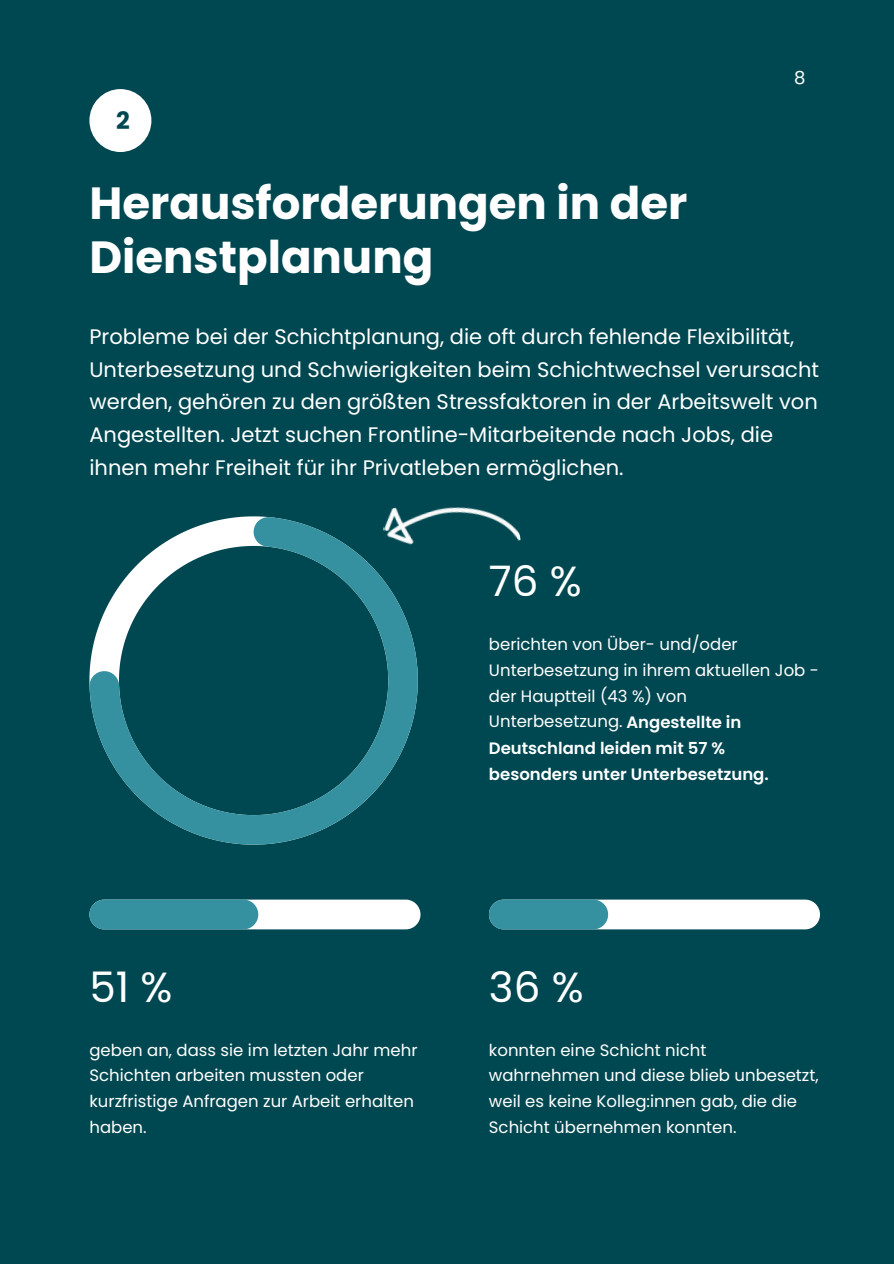
<style>
.page{position:relative;width:894px;height:1264px;background:#fff}
.page>*{position:absolute;margin:0;border:0;box-sizing:border-box;transform-origin:0 0}
.t1{font:700 45px/54px "Poppins";color:#fff}
.t2{font:42px "Poppins";color:#fff}
.t3{font:700 24px "Poppins";color:#004851}
.t4{font:21px/32.7px "Poppins";color:#fff}
.t5{font:18px "Poppins";color:#fff}
.t6{font:16.5px/26px "Poppins";color:#fff}
.t7{font:600 16.5px "Poppins";color:#fff}
.s1{font-weight:600}
</style>
<div class="page">
<div style="left:0;top:0;width:893px;height:1263px;background:#004851"></div>
<svg style="left:89px;top:517px;width:328px;height:327px"></svg>
<svg style="left:89px;top:899px;width:331px;height:30px;background:#94c3cb"></svg>
<svg style="left:489px;top:899px;width:330px;height:30px;background:#b2d3d9"></svg>
<img style="left:380px;top:507px;width:140px;height:54px">
<div style="left:89px;top:89px;width:62px;height:63px;background:#fff;border-radius:50%"></div>
<p class="t3" style="left:116px;top:103px;width:15px">2</p>
<p class="t1" style="left:89px;top:176px;width:599px">Herausforderungen in der<br>Dienstplanung</p>
<p class="t5" style="left:793px;top:66px;width:13px">8</p>
<p class="t4" style="left:89px;top:320px;width:731px">Probleme bei der Schichtplanung, die oft durch fehlende Flexibilität, Unterbesetzung und Schwierigkeiten beim Schichtwechsel verursacht werden, gehören zu den größten Stressfaktoren in der Arbeitswelt von Angestellten. Jetzt suchen Frontline-Mitarbeitende nach Jobs, die ihnen mehr Freiheit für ihr Privatleben ermöglichen.</p>
<p class="t2" style="left:489px;top:552px;width:94px">76 %</p>
<p class="t6" style="left:489px;top:631px;width:331px">berichten von Über- und/oder<br>Unterbesetzung in ihrem aktuellen Job - der Hauptteil (43 %) von<br>Unterbesetzung. <span class="s1">Angestellte in</span></p>
<p class="t7" style="left:489px;top:737px;width:238px">Deutschland leiden mit 57 %</p>
<p class="t7" style="left:489px;top:763px;width:281px">besonders unter Unterbesetzung.</p>
<p class="t2" style="left:89px;top:958px;width:84px">51 %</p>
<p class="t6" style="left:89px;top:1036px;width:329px">geben an, dass sie im letzten Jahr mehr<br>Schichten arbeiten mussten oder kurzfristige Anfragen zur Arbeit erhalten haben.</p>
<p class="t2" style="left:489px;top:958px;width:96px">36 %</p>
<p class="t6" style="left:489px;top:1036px;width:331px">konnten eine Schicht nicht wahrnehmen und diese blieb unbesetzt, weil es keine Kolleg:innen gab, die die Schicht ü bernehmen konnten.</p>
</div>
